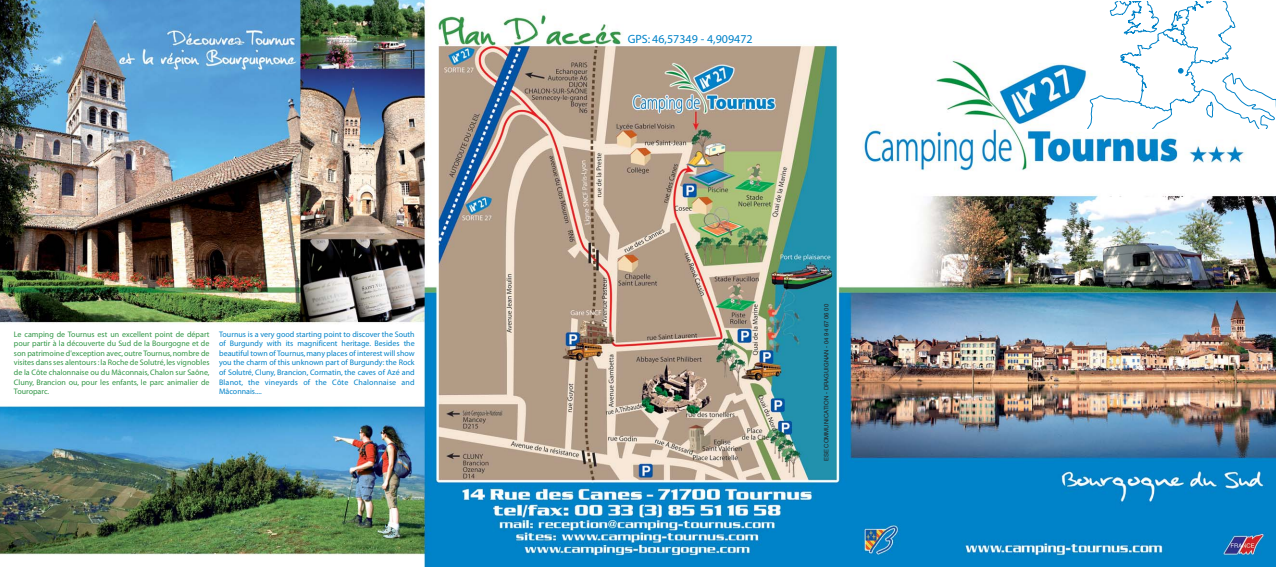
<style>
.page{position:relative;width:1276px;height:567px;background:#fff}
.page>*{position:absolute;margin:0;border:0;box-sizing:border-box;transform-origin:0 0}
.t1{font:12px "Myriad";color:#0082c8}
.t2{font:8px/9.6px "Myriad";color:#319646;text-align:justify}
.t3{font:8px/9.6px "Myriad";letter-spacing:.02em;color:#0082c8;text-align:justify}
.t4{font:6px "Helvetica";color:#231f20}
</style>
<div class="page">
<img style="left:0;top:0;width:1275px;height:567px">
<svg style="left:1083px;top:2px;width:192px;height:126px"></svg>
<p class="t2" style="left:14px;top:330px;width:197px">Le camping de Tournus est un excellent point de départ pour partir à la découverte du Sud de la Bourgogne et de son patrimoine d'exception avec, outre Tournus, nombre de visites dans ses alentours : la Roche de Solutré, les vignobles de la Côte chalonnaise ou du Mâconnais, Chalon sur Saône, Cluny, Brancion ou, pour les enfants, le parc animalier de Touroparc.</p>
<p class="t3" style="left:219px;top:330px;width:197px">Tournus is a very good starting point to discover the South of Burgundy with its magnificent heritage. Besides the beautiful town of Tournus, many places of interest will show you the charm of this unknown part of Burgundy: the Rock of Solutré, Cluny, Brancion, Cormatin, the caves of Azé and Blanot, the vineyards of the Côte Chalonnaise and Mâconnais....</p>
<h1 class="t1" style="left:628px;top:34px;width:126px">GPS: 46,57349 - 4,909472</h1>
<p class="t4" style="left:824px;top:461px;width:159px;rotate:-90deg">ESE COMMUNICATION - DRAGUIGNAN - 04 94 67 06 00</p>
</div>
